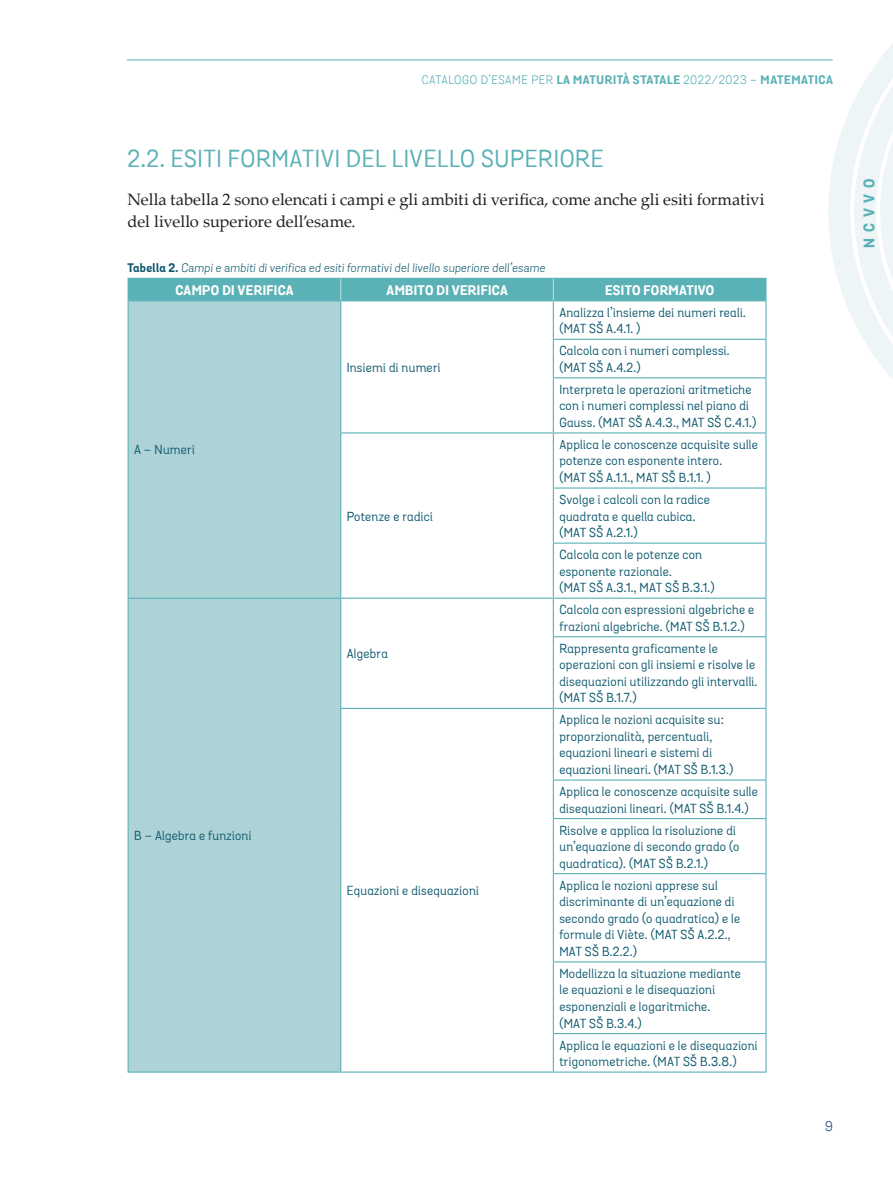
<style>
.page{position:relative;width:893px;height:1191px;background:#fff}
.page>*{position:absolute;margin:0;border:0;box-sizing:border-box;transform-origin:0 0}
.NA02{font:24px "Grota Sans Alt Regular 96724";letter-spacing:.025em;color:#5ab1b6}
.Text{font:16.5px/21.5px "Palatino Linotype";color:#231f20}
.t1{font:15px "Grota Sans Alt Bold 40648";letter-spacing:.395em;color:#5ab1b6}
.NA_tablica{font:13.5px "Grota Sans Alt Bold 40648";letter-spacing:.025em;color:#fff}
.t2{font:13.5px "Grota Sans Alt Book 67682";color:#284786}
.Text_tablica_kurent{font:12.75px/16.5px "Grota Sans Alt Regular 96724";letter-spacing:.025em;color:#0d596f}
.Tablica{font:12px "Grota Sans Alt Book Italic 08153";letter-spacing:.025em;color:#0d596f}
.t3{font:12px "Grota Sans Alt Book 67682";letter-spacing:.05em;color:#5ab1b6}
.s1{font-family:"Grota Sans Alt Bold 40648"}
.s2{font-family:"Grota Sans Alt";font-weight:700}
</style>
<div class="page">
<hr style="left:127px;top:60px;width:706px;height:1px;background:#5ab1b6">
<svg style="left:827px;top:44px;width:66px;height:335px"></svg>
<div style="left:129px;top:301px;width:211px;height:770px;background:#aed3d6"></div>
<hr style="left:553px;top:301px;width:1px;height:38px;background:#5ab1b6">
<hr style="left:553px;top:340px;width:1px;height:37px;background:#5ab1b6">
<hr style="left:553px;top:378px;width:1px;height:54px;background:#5ab1b6">
<hr style="left:340px;top:432px;width:213px;height:1px;background:#5ab1b6">
<hr style="left:553px;top:433px;width:1px;height:54px;background:#5ab1b6">
<hr style="left:553px;top:488px;width:1px;height:54px;background:#5ab1b6">
<hr style="left:553px;top:543px;width:1px;height:54px;background:#5ab1b6">
<hr style="left:128px;top:599px;width:1px;height:37px;background:#5ab1b6">
<hr style="left:341px;top:597px;width:212px;height:2px;background:#5ab1b6">
<hr style="left:340px;top:599px;width:1px;height:37px;background:#5ab1b6">
<hr style="left:128px;top:636px;width:1px;height:72px;background:#5ab1b6">
<hr style="left:340px;top:636px;width:1px;height:72px;background:#5ab1b6">
<hr style="left:128px;top:708px;width:1px;height:72px;background:#5ab1b6">
<hr style="left:128px;top:780px;width:1px;height:38px;background:#5ab1b6">
<hr style="left:128px;top:818px;width:1px;height:55px;background:#5ab1b6">
<hr style="left:128px;top:873px;width:1px;height:89px;background:#5ab1b6">
<hr style="left:128px;top:962px;width:1px;height:71px;background:#5ab1b6">
<hr style="left:128px;top:1033px;width:1px;height:38px;background:#5ab1b6">
<hr style="left:128px;top:301px;width:1px;height:38px;background:#5ab1b6">
<hr style="left:340px;top:301px;width:1px;height:38px;background:#5ab1b6">
<hr style="left:128px;top:339px;width:1px;height:39px;background:#5ab1b6">
<hr style="left:340px;top:339px;width:1px;height:39px;background:#5ab1b6">
<hr style="left:128px;top:378px;width:1px;height:55px;background:#5ab1b6">
<hr style="left:340px;top:378px;width:1px;height:54px;background:#5ab1b6">
<hr style="left:128px;top:433px;width:1px;height:55px;background:#5ab1b6">
<hr style="left:340px;top:433px;width:1px;height:55px;background:#5ab1b6">
<hr style="left:128px;top:488px;width:1px;height:55px;background:#5ab1b6">
<hr style="left:340px;top:488px;width:1px;height:55px;background:#5ab1b6">
<hr style="left:128px;top:543px;width:1px;height:54px;background:#5ab1b6">
<hr style="left:340px;top:543px;width:1px;height:54px;background:#5ab1b6">
<hr style="left:128px;top:597px;width:213px;height:2px;background:#5ab1b6">
<hr style="left:340px;top:708px;width:213px;height:1px;background:#5ab1b6">
<hr style="left:340px;top:709px;width:1px;height:71px;background:#5ab1b6">
<hr style="left:553px;top:709px;width:1px;height:70px;background:#5ab1b6">
<hr style="left:340px;top:780px;width:1px;height:38px;background:#5ab1b6">
<hr style="left:553px;top:780px;width:1px;height:38px;background:#5ab1b6">
<hr style="left:340px;top:818px;width:1px;height:55px;background:#5ab1b6">
<hr style="left:553px;top:819px;width:1px;height:54px;background:#5ab1b6">
<hr style="left:340px;top:873px;width:1px;height:89px;background:#5ab1b6">
<hr style="left:553px;top:874px;width:1px;height:87px;background:#5ab1b6">
<hr style="left:340px;top:962px;width:1px;height:71px;background:#5ab1b6">
<hr style="left:553px;top:962px;width:1px;height:71px;background:#5ab1b6">
<hr style="left:340px;top:1033px;width:1px;height:38px;background:#5ab1b6">
<hr style="left:553px;top:1034px;width:1px;height:37px;background:#5ab1b6">
<hr style="left:341px;top:1071px;width:212px;height:1px;background:#5ab1b6">
<hr style="left:128px;top:1071px;width:213px;height:1px;background:#5ab1b6">
<div style="left:128px;top:278px;width:638px;height:23px;background:#5ab1b6"></div>
<hr style="left:553px;top:339px;width:213px;height:1px;background:#5ab1b6">
<hr style="left:553px;top:377px;width:213px;height:1px;background:#5ab1b6">
<hr style="left:553px;top:432px;width:213px;height:1px;background:#5ab1b6">
<hr style="left:553px;top:487px;width:213px;height:1px;background:#5ab1b6">
<hr style="left:553px;top:542px;width:213px;height:1px;background:#5ab1b6">
<hr style="left:553px;top:597px;width:213px;height:2px;background:#5ab1b6">
<hr style="left:553px;top:599px;width:1px;height:37px;background:#5ab1b6">
<hr style="left:553px;top:636px;width:213px;height:1px;background:#5ab1b6">
<hr style="left:553px;top:637px;width:1px;height:71px;background:#5ab1b6">
<hr style="left:553px;top:708px;width:213px;height:1px;background:#5ab1b6">
<hr style="left:553px;top:779px;width:213px;height:1px;background:#5ab1b6">
<hr style="left:553px;top:818px;width:213px;height:1px;background:#5ab1b6">
<hr style="left:553px;top:873px;width:213px;height:1px;background:#5ab1b6">
<hr style="left:553px;top:961px;width:213px;height:1px;background:#5ab1b6">
<hr style="left:553px;top:1033px;width:213px;height:1px;background:#5ab1b6">
<hr style="left:553px;top:1071px;width:213px;height:1px;background:#5ab1b6">
<hr style="left:765px;top:301px;width:1px;height:38px;background:#5ab1b6">
<hr style="left:765px;top:340px;width:1px;height:37px;background:#5ab1b6">
<hr style="left:765px;top:378px;width:1px;height:54px;background:#5ab1b6">
<hr style="left:765px;top:433px;width:1px;height:54px;background:#5ab1b6">
<hr style="left:765px;top:488px;width:1px;height:54px;background:#5ab1b6">
<hr style="left:765px;top:543px;width:1px;height:54px;background:#5ab1b6">
<hr style="left:765px;top:599px;width:1px;height:37px;background:#5ab1b6">
<hr style="left:765px;top:637px;width:1px;height:71px;background:#5ab1b6">
<hr style="left:765px;top:709px;width:1px;height:70px;background:#5ab1b6">
<hr style="left:765px;top:780px;width:1px;height:38px;background:#5ab1b6">
<hr style="left:765px;top:819px;width:1px;height:54px;background:#5ab1b6">
<hr style="left:765px;top:874px;width:1px;height:87px;background:#5ab1b6">
<hr style="left:765px;top:962px;width:1px;height:71px;background:#5ab1b6">
<hr style="left:765px;top:1034px;width:1px;height:37px;background:#5ab1b6">
<p class="t3" style="left:422px;top:72px;width:413px">CATALOGO D’ESAME PER <span class="s1">LA MATURITÀ STATALE</span> 2022/2023 – <span class="s1">MATEMATICA</span></p>
<p class="NA02" style="left:128px;top:144px;width:477px">2.2. ESITI FORMATIVI DEL LIVELLO SUPERIORE</p>
<p class="Text" style="left:128px;top:188px;width:639px">Nella tabella 2 sono elencati i campi e gli ambiti di verifica, come anche gli esiti formativi del livello superiore dell’esame.</p>
<p class="Tablica" style="left:128px;top:260px;width:419px"><span class="s2">Tabella 2.</span> Campi e ambiti di verifica ed esiti formativi del livello superiore dell’esame</p>
<p class="NA_tablica" style="left:175px;top:281px;width:120px">CAMPO DI VERIFICA</p>
<p class="NA_tablica" style="left:387px;top:281px;width:123px">AMBITO DI VERIFICA</p>
<p class="NA_tablica" style="left:605px;top:281px;width:111px">ESITO FORMATIVO</p>
<p class="Text_tablica_kurent" style="left:134px;top:442px;width:62px">A – Numeri</p>
<p class="Text_tablica_kurent" style="left:134px;top:827px;width:119px">B – Algebra e funzioni</p>
<p class="Text_tablica_kurent" style="left:347px;top:359px;width:95px">Insiemi di numeri</p>
<p class="Text_tablica_kurent" style="left:347px;top:508px;width:88px">Potenze e radici</p>
<p class="Text_tablica_kurent" style="left:347px;top:646px;width:43px">Algebra</p>
<p class="Text_tablica_kurent" style="left:347px;top:883px;width:134px">Equazioni e disequazioni</p>
<p class="Text_tablica_kurent" style="left:559px;top:304px;width:188px">Analizza l’insieme dei numeri reali. (MAT SŠ A.4.1. )</p>
<p class="Text_tablica_kurent" style="left:559px;top:343px;width:172px">Calcola con i numeri complessi. (MAT SŠ A.4.2.)</p>
<p class="Text_tablica_kurent" style="left:559px;top:381px;width:198px">Interpreta le operazioni aritmetiche con i numeri complessi nel piano di<br>Gauss. (MAT SŠ A.4.3., MAT SŠ C.4.1.)</p>
<p class="Text_tablica_kurent" style="left:559px;top:436px;width:200px">Applica le conoscenze acquisite sulle potenze con esponente intero.</p>
<p class="Text_tablica_kurent" style="left:559px;top:470px;width:153px">(MAT SŠ A.1.1., MAT SŠ B.1.1. )</p>
<p class="Text_tablica_kurent" style="left:559px;top:491px;width:152px">Svolge i calcoli con la radice quadrata e quella cubica.</p>
<p class="Text_tablica_kurent" style="left:559px;top:525px;width:80px">(MAT SŠ A.2.1.)</p>
<p class="Text_tablica_kurent" style="left:559px;top:547px;width:157px">Calcola con le potenze con esponente razionale.<br>(MAT SŠ A.3.1., MAT SŠ B.3.1.)</p>
<p class="Text_tablica_kurent" style="left:559px;top:602px;width:196px">Calcola con espressioni algebriche e frazioni algebriche. (MAT SŠ B.1.2.)</p>
<p class="Text_tablica_kurent" style="left:559px;top:640px;width:199px">Rappresenta graficamente le operazioni con gli insiemi e risolve le disequazioni utilizzando gli intervalli.</p>
<p class="Text_tablica_kurent" style="left:559px;top:690px;width:79px">(MAT SŠ B.1.7.)</p>
<p class="Text_tablica_kurent" style="left:559px;top:712px;width:176px">Applica le nozioni acquisite su: proporzionalità, percentuali, equazioni lineari e sistemi di equazioni lineari. (MAT SŠ B.1.3.)</p>
<p class="Text_tablica_kurent" style="left:559px;top:783px;width:200px">Applica le conoscenze acquisite sulle disequazioni lineari. (MAT SŠ B.1.4.)</p>
<p class="Text_tablica_kurent" style="left:559px;top:822px;width:182px">Risolve e applica la risoluzione di un’equazione di secondo grado (o quadratica). (MAT SŠ B.2.1.)</p>
<p class="Text_tablica_kurent" style="left:559px;top:877px;width:182px">Applica le nozioni apprese sul discriminante di un’equazione di secondo grado (o quadratica) e le formule di Viète. (MAT SŠ A.2.2.,<br>MAT SŠ B.2.2.)</p>
<p class="Text_tablica_kurent" style="left:559px;top:965px;width:183px">Modellizza la situazione mediante le equazioni e le disequazioni esponenziali e logaritmiche.<br>(MAT SŠ B.3.4.)</p>
<p class="Text_tablica_kurent" style="left:559px;top:1037px;width:200px">Applica le equazioni e le disequazioni trigonometriche. (MAT SŠ B.3.8.)</p>
<p class="t2" style="left:825px;top:1118px;width:9px">9</p>
<p class="t1" style="left:860px;top:248px;width:71px;rotate:-90deg">NCVVO</p>
</div>
